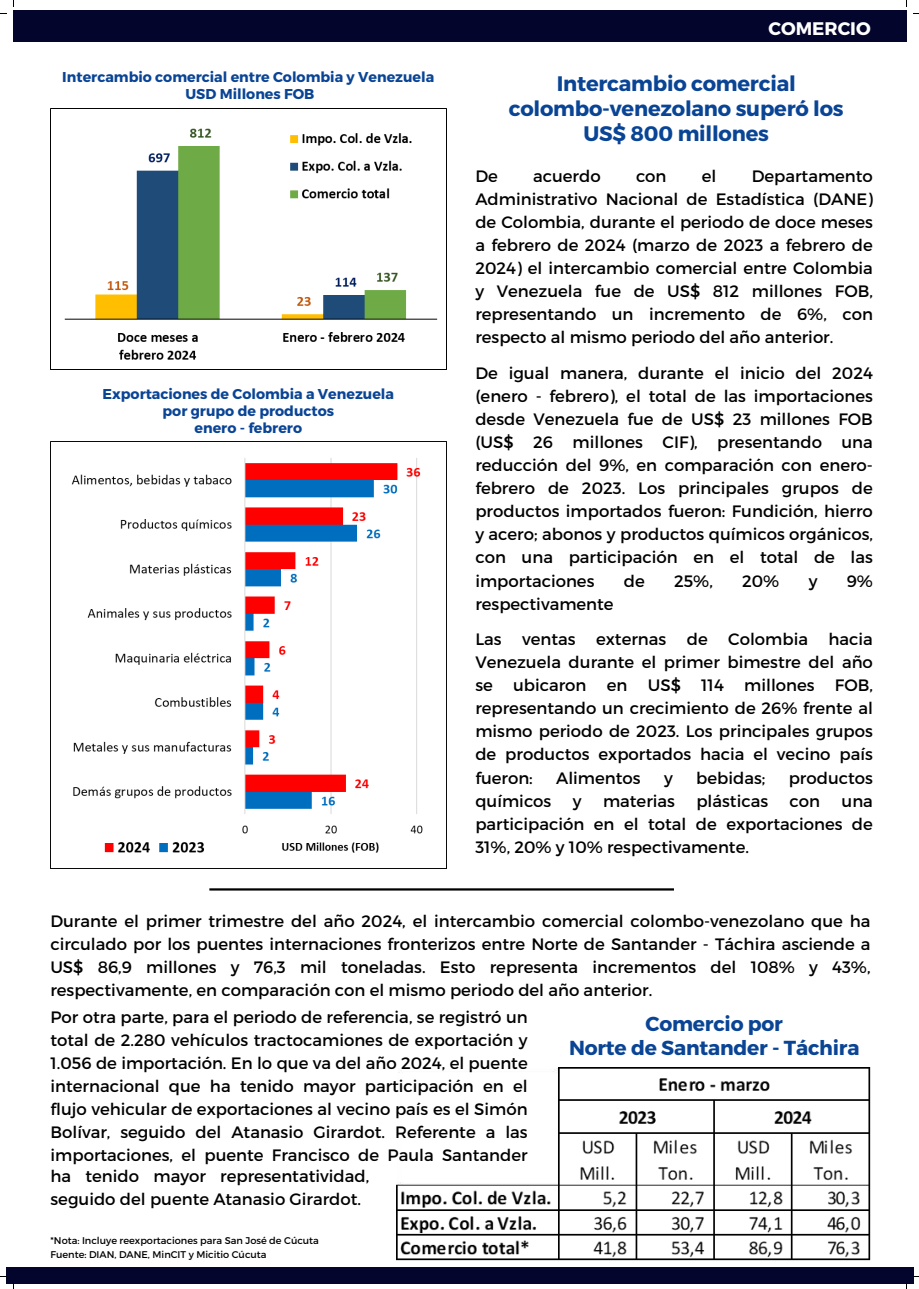
<style>
.page{position:relative;width:919px;height:1289px;background:#fff}
.page>*{position:absolute;margin:0;border:0;box-sizing:border-box;transform-origin:0 0}
.t1{font:700 21px/24.8px "Montserrat";letter-spacing:-.01em;color:#0a4495;text-align:center}
.t2{font:700 20.25px/24.2px "Montserrat";letter-spacing:-.01em;color:#0a4495;text-align:center}
.t3{font:700 18.15px "Montserrat";color:#fff}
.t4{font:16.5px/23.1px "Montserrat";color:#000;text-align:justify}
.t5{font:700 14.25px/16.9px "Montserrat";color:#0a4495;text-align:center}
.t6{font:9.75px/13.5px "Montserrat";color:#000}
</style>
<div class="page">
<div style="left:13px;top:11px;width:893px;height:31px;background:#03052d"></div>
<img style="left:50px;top:442px;width:373px;height:426px">
<hr style="left:209px;top:888px;width:464px;height:2px;background:#000">
<div style="left:7px;top:1267px;width:906px;height:16px;background:#03052d"></div>
<img style="left:396px;top:1067px;width:474px;height:193px">
<img style="left:50px;top:108px;width:396px;height:261px">
<p class="t3" style="left:768px;top:17px;width:104px">COMERCIO</p>
<p class="t5" style="left:62px;top:68px;width:373px">Intercambio comercial entre Colombia y Venezuela<br>USD Millones FOB</p>
<p class="t1" style="left:508px;top:70px;width:336px">Intercambio comercial colombo-venezolano superó los<br>US$ 800 millones</p>
<p class="t5" style="left:102px;top:385px;width:293px">Exportaciones de Colombia a Venezuela por grupo de productos<br>enero - febrero</p>
<p class="t4" style="left:475px;top:164px;width:24px">De</p>
<p class="t4" style="left:533px;top:164px;width:69px">acuerdo</p>
<p class="t4" style="left:635px;top:164px;width:32px">con</p>
<p class="t4" style="left:701px;top:164px;width:16px">el</p>
<p class="t4" style="left:475px;top:164px;width:399px;text-indent:276px">Departamento Administrativo Nacional de Estadística (DANE) de Colombia, durante el periodo de doce meses a febrero de 2024 (marzo de 2023 a febrero de 2024) el intercambio comercial entre Colombia y Venezuela fue de US$ 812 millones FOB, representando un incremento de 6%, con respecto al mismo periodo del año anterior.</p>
<p class="t4" style="left:475px;top:360px;width:399px">De igual manera, durante el inicio del 2024 (enero - febrero), el total de las importaciones desde Venezuela fue de US$ 23 millones FOB (US$ 26 millones CIF), presentando una reducción del 9%, en comparación con enero&shy;febrero de 2023. Los principales grupos de productos importados fueron: Fundición, hierro y acero; abonos y productos químicos orgánicos, con una participación en el total de las importaciones</p>
<p class="t4" style="left:623px;top:568px;width:22px">de</p>
<p class="t4" style="left:673px;top:568px;width:40px">25%,</p>
<p class="t4" style="left:742px;top:568px;width:39px">20%</p>
<p class="t4" style="left:808px;top:568px;width:10px">y</p>
<p class="t4" style="left:846px;top:568px;width:28px">9%</p>
<p class="t4" style="left:475px;top:585px;width:399px;line-height:35.4px">respectivamente<br>Las ventas externas de Colombia hacia</p>
<p class="t4" style="left:475px;top:650px;width:399px">Venezuela durante el primer bimestre del año se ubicaron en US$ 114 millones FOB, representando un crecimiento de 26% frente al mismo periodo de 2023. Los principales grupos de productos exportados hacia el vecino país fueron:</p>
<p class="t4" style="left:556px;top:765px;width:86px">Alimentos</p>
<p class="t4" style="left:663px;top:765px;width:10px">y</p>
<p class="t4" style="left:696px;top:765px;width:71px">bebidas;</p>
<p class="t4" style="left:788px;top:765px;width:86px">productos</p>
<p class="t4" style="left:475px;top:788px;width:77px">químicos</p>
<p class="t4" style="left:572px;top:788px;width:10px">y</p>
<p class="t4" style="left:603px;top:788px;width:73px">materias</p>
<p class="t4" style="left:696px;top:788px;width:73px">plásticas</p>
<p class="t4" style="left:789px;top:788px;width:32px">con</p>
<p class="t4" style="left:475px;top:788px;width:399px;text-indent:366px">una participación en el total de exportaciones de 31%, 20% y 10% respectivamente.</p>
<p class="t4" style="left:50px;top:909px;width:821px;line-height:22.9px">Durante el primer trimestre del año 2024, el intercambio comercial colombo-venezolano que ha circulado por los puentes internaciones fronterizos entre Norte de Santander - Táchira asciende a US$ 86,9 millones y 76,3 mil toneladas. Esto representa incrementos del 108% y 43%, respectivamente, en comparación con el mismo periodo del año anterior.</p>
<p class="t4" style="left:51px;top:1004px;width:478px">Por otra parte, para el periodo de referencia, se registró un total de 2.280 vehículos tractocamiones de exportación y 1.056 de importación. En lo que va del año 2024, el puente internacional que ha tenido mayor participación en el flujo vehicular de exportaciones al vecino país es el Simón Bolívar, seguido del Atanasio Girardot. Referente a las importaciones, el puente Francisco de Paula Santander</p>
<p class="t2" style="left:569px;top:1010px;width:292px">Comercio por<br>Norte de Santander - Táchira</p>
<p class="t4" style="left:51px;top:1164px;width:320px">ha tenido mayor representatividad, seguido del puente Atanasio Girardot.</p>
<p class="t6" style="left:51px;top:1233px;width:270px">*Nota: Incluye reexportaciones para San José de Cúcuta<br>Fuente: DIAN, DANE, MinCIT y Micitio Cúcuta</p>
</div>
